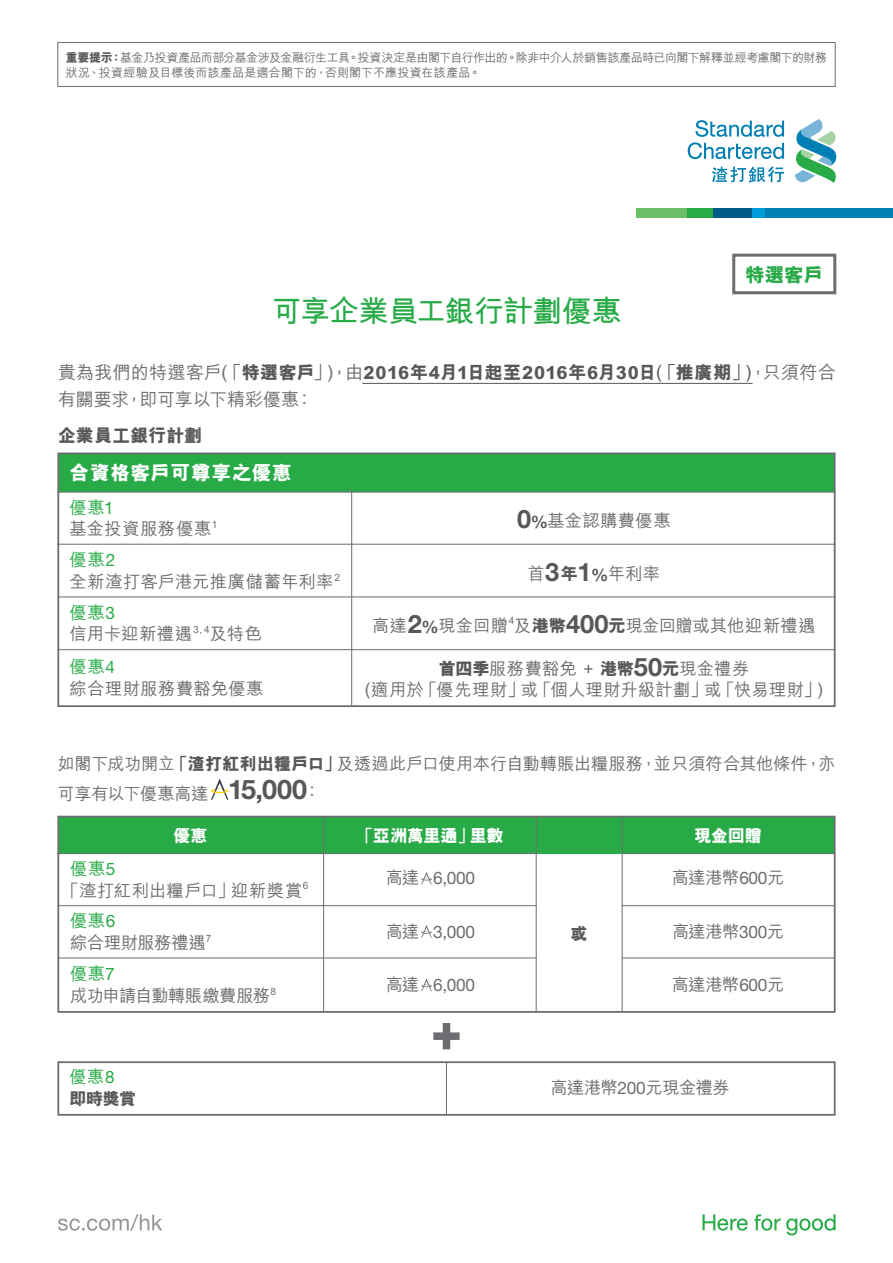
<style>
.page{position:relative;width:893px;height:1263px;background:#fff}
.page>*{position:absolute;margin:0;border:0;box-sizing:border-box;transform-origin:0 0}
.t1{font:700 30px "M Hei";letter-spacing:-.03em;color:#28ab47}
.t2{font:800 19.8px "M Hei";letter-spacing:.03em;color:#fff}
.t3{font:800 19.5px "M Hei";color:#28ab47}
.t4{font:500 18px/27px "M Hei";letter-spacing:-.01em;color:#6c6d70}
.t5{font:800 18px "M Hei";color:#57585a}
.t6{font:500 17.25px/21.8px "M Hei";letter-spacing:.01em;color:#6c6d70}
.t7{font:500 17.25px/21.6px "M Hei";letter-spacing:.03em;color:#6c6d70}
.t8{font:17.25px "Helvetica Neue";letter-spacing:-.02em;color:#6c6d70}
.t9{font:500 17.25px/21.6px "M Hei";letter-spacing:-.035em;color:#6c6d70}
.t10{font:800 17.25px "M Hei";letter-spacing:-.02em;color:#fff}
.t11{font:500 17.25px "M Hei";letter-spacing:-.025em;color:#6c6d70}
.t12{font:500 17.25px/21.6px "M Hei";letter-spacing:-.01em;color:#6c6d70}
.t13{font:500 17.1px/30px "M Hei";letter-spacing:-.005em;color:#6c6d70}
.t14{font:800 17.1px/21.6px "M Hei";color:#57585a}
.t15{font:500 12px/15px "M Hei";letter-spacing:-.03em;color:#6c6d70}
.s1{font-weight:800;color:#57585a}
.s2{color:#57585a}
.s3{color:#28ab47}
.s4{font-family:"Helvetica Neue";font-weight:400;color:#28ab47}
.s5{font-family:"Helvetica Neue";font-weight:700;font-size:25.35px;color:#57585a}
.s6{font-family:"Helvetica Neue";font-weight:700;color:#57585a}
.s7{font-size:17.25px}
.s8{font-family:"Helvetica Neue";font-weight:700;font-size:27px;color:#57585a}
.s9{font-size:18px}
.s10{font-family:"M Hei";font-weight:500}
.s11{font-family:"Helvetica Neue";font-weight:400}
.s12{font-weight:500;color:#28ab47}
</style>
<div class="page">
<svg style="left:58px;top:1214px;width:104px;height:17px"></svg>
<svg style="left:754px;top:1214px;width:82px;height:21px"></svg>
<svg style="left:702px;top:1214px;width:46px;height:16px"></svg>
<div style="left:58px;top:453px;width:777px;height:39px;background:#28ab47"></div>
<div style="left:57px;top:452px;width:779px;height:255px;border:2px solid #6c6d70"></div>
<hr style="left:57px;top:492px;width:779px;height:1px;background:#6c6d70">
<hr style="left:57px;top:596px;width:779px;height:1px;background:#6c6d70">
<hr style="left:57px;top:649px;width:779px;height:1px;background:#6c6d70">
<hr style="left:351px;top:489px;width:1px;height:216px;background:#6c6d70">
<svg style="left:795px;top:119px;width:41px;height:64px"></svg>
<svg style="left:688px;top:120px;width:96px;height:39px"></svg>
<svg style="left:712px;top:166px;width:72px;height:17px"></svg>
<div style="left:636px;top:208px;width:257px;height:9px;background:#6bc067"></div>
<div style="left:765px;top:208px;width:128px;height:9px;background:#007fb4"></div>
<div style="left:752px;top:208px;width:13px;height:9px;background:#009cda"></div>
<div style="left:713px;top:208px;width:39px;height:9px;background:#005c86"></div>
<div style="left:687px;top:208px;width:26px;height:9px;background:#28ab47"></div>
<div style="left:58px;top:817px;width:777px;height:37px;background:#28ab47"></div>
<div style="left:57px;top:816px;width:779px;height:197px;border:2px solid #6c6d70"></div>
<svg style="left:211px;top:778px;width:17px;height:22px"></svg>
<div style="left:57px;top:1061px;width:779px;height:55px;border:2px solid #6c6d70"></div>
<hr style="left:446px;top:1062px;width:1px;height:53px;background:#6c6d70">
<hr style="left:323px;top:816px;width:1px;height:196px;background:#6c6d70">
<hr style="left:536px;top:816px;width:1px;height:196px;background:#6c6d70">
<hr style="left:622px;top:816px;width:1px;height:196px;background:#6c6d70">
<svg style="left:421px;top:872px;width:11px;height:12px"></svg>
<svg style="left:421px;top:978px;width:11px;height:13px"></svg>
<svg style="left:421px;top:925px;width:11px;height:13px"></svg>
<hr style="left:57px;top:853px;width:480px;height:1px;background:#6c6d70">
<svg style="left:433px;top:1023px;width:27px;height:26px"></svg>
<hr style="left:57px;top:905px;width:480px;height:1px;background:#6c6d70">
<hr style="left:57px;top:957px;width:480px;height:1px;background:#6c6d70">
<hr style="left:622px;top:853px;width:212px;height:1px;background:#6c6d70">
<hr style="left:622px;top:905px;width:212px;height:1px;background:#6c6d70">
<hr style="left:622px;top:957px;width:212px;height:1px;background:#6c6d70">
<hr style="left:362px;top:383px;width:391px;height:1px;background:#57585a">
<div style="left:732px;top:254px;width:104px;height:40px;border:3px solid #6c6d70"></div>
<div style="left:57px;top:42px;width:779px;height:45px;border:1px solid #6c6d70"></div>
<hr style="left:57px;top:544px;width:779px;height:1px;background:#6c6d70">
<p class="t15" style="left:66px;top:50px;width:763px"><span class="s1">重要提示：</span>基金乃投資產品而部分基金涉及金融衍生工具。投資決定是由閣下自行作出的。除非中介人於銷售該產品時已向閣下解釋並經考慮閣下的財務狀況、投資經驗及目標後而該產品是適合閣下的，否則閣下不應投資在該產品。</p>
<h1 class="t1" style="left:271px;top:296px;width:352px">可享企業員工銀行計劃優惠</h1>
<p class="t3" style="left:745px;top:264px;width:79px">特選客戶</p>
<p class="t4" style="left:58px;top:360px;width:780px">貴為我們的特選客戶(「<span class="s1">特選客戶</span>」)，由<span class="s1">2016年4月1日起至2016年6月30日</span><span class="s2">(「</span><span class="s1">推廣期</span><span class="s2">」)</span>，只須符合有關要求，即可享以下精彩優惠：</p>
<p class="t5" style="left:58px;top:426px;width:146px">企業員工銀行計劃</p>
<p class="t2" style="left:70px;top:462px;width:224px">合資格客戶可尊享之優惠</p>
<p class="t7" style="left:70px;top:497px;width:149px"><span class="s3">優惠</span><span class="s4">1<br></span>基金投資服務優惠<sup>1</sup></p>
<p class="t7" style="left:517px;top:510px;width:155px"><span class="s5">0</span><span class="s6">%</span>基金認購費優惠</p>
<p class="t6" style="left:70px;top:549px;width:272px"><span class="s3">優惠</span><span class="s4">2<br></span>全新渣打客戶港元推廣儲蓄年利率<sup>2</sup></p>
<p class="t6" style="left:70px;top:602px;width:194px"><span class="s3">優惠</span><span class="s4">3<br></span>信用卡迎新禮遇<sup>3,</sup> <sup>4</sup>及特色</p>
<p class="t6" style="left:70px;top:656px;width:195px"><span class="s3">優惠</span><span class="s4">4<br></span>綜合理財服務費豁免優惠</p>
<p class="t6" style="left:527px;top:563px;width:134px">首<span class="s5">3</span><span class="s1">年</span><span class="s5">1</span><span class="s6">%</span>年利率</p>
<p class="t6" style="left:372px;top:615px;width:445px">高達<span class="s5">2</span><span class="s6">%</span>現金回贈<sup>4</sup>及<span class="s1">港幣</span><span class="s5">400</span><span class="s1">元</span>現金回贈或其他迎新禮遇</p>
<p class="t6" style="left:365px;top:658px;width:460px;text-align:center"><span class="s1">首四季</span>服務費豁免 + <span class="s1">港幣</span><span class="s5">50</span><span class="s1">元</span>現金禮券<br>(適用於「優先理財」或「個人理財升級計劃」或「快易理財」)</p>
<p class="t13" style="left:57px;top:749px;width:780px">如閣下成功開立<span class="s1">「渣打紅利出糧戶口」</span>及透過此戶口使用本行自動轉賬出糧服務，<span class="s7">並</span>只須符合其他條件，亦可享有以下優惠高達 <span class="s8">15,000</span><span class="s9">：</span></p>
<p class="t10" style="left:173px;top:826px;width:36px">優惠</p>
<p class="t7" style="left:62px;top:858px;width:248px;text-indent:8px"><span class="s3">優惠</span><span class="s4">5<br></span>「渣打紅利出糧戶口」迎新獎賞<sup>6</sup></p>
<p class="t12" style="left:70px;top:911px;width:143px"><span class="s3">優惠</span><span class="s4">6<br></span>綜合理財服務禮遇<sup>7</sup></p>
<p class="t9" style="left:70px;top:964px;width:207px"><span class="s3">優惠</span><span class="s4">7<br></span>成功申請自動轉賬繳費服務<sup>8</sup></p>
<p class="t10" style="left:357px;top:826px;width:148px">「亞洲萬里通」里數</p>
<p class="t10" style="left:694px;top:826px;width:69px">現金回贈</p>
<p class="t8" style="left:386px;top:868px;width:91px"><span class="s10">高達</span> 6,000</p>
<p class="t6" style="left:672px;top:867px;width:114px">高達港幣<span class="s11">600</span>元</p>
<p class="t8" style="left:386px;top:921px;width:91px"><span class="s10">高達</span> 3,000</p>
<p class="t14" style="left:571px;top:924px;width:19px">或</p>
<p class="t6" style="left:672px;top:921px;width:114px">高達港幣<span class="s11">300</span>元</p>
<p class="t8" style="left:386px;top:975px;width:91px"><span class="s10">高達</span> 6,000</p>
<p class="t6" style="left:672px;top:974px;width:114px">高達港幣<span class="s11">600</span>元</p>
<p class="t14" style="left:70px;top:1067px;width:68px"><span class="s12">優惠</span><span class="s4">8<br></span>即時獎賞</p>
<p class="t11" style="left:550px;top:1079px;width:181px">高達港幣<span class="s11">200</span>元現金禮券</p>
</div>
